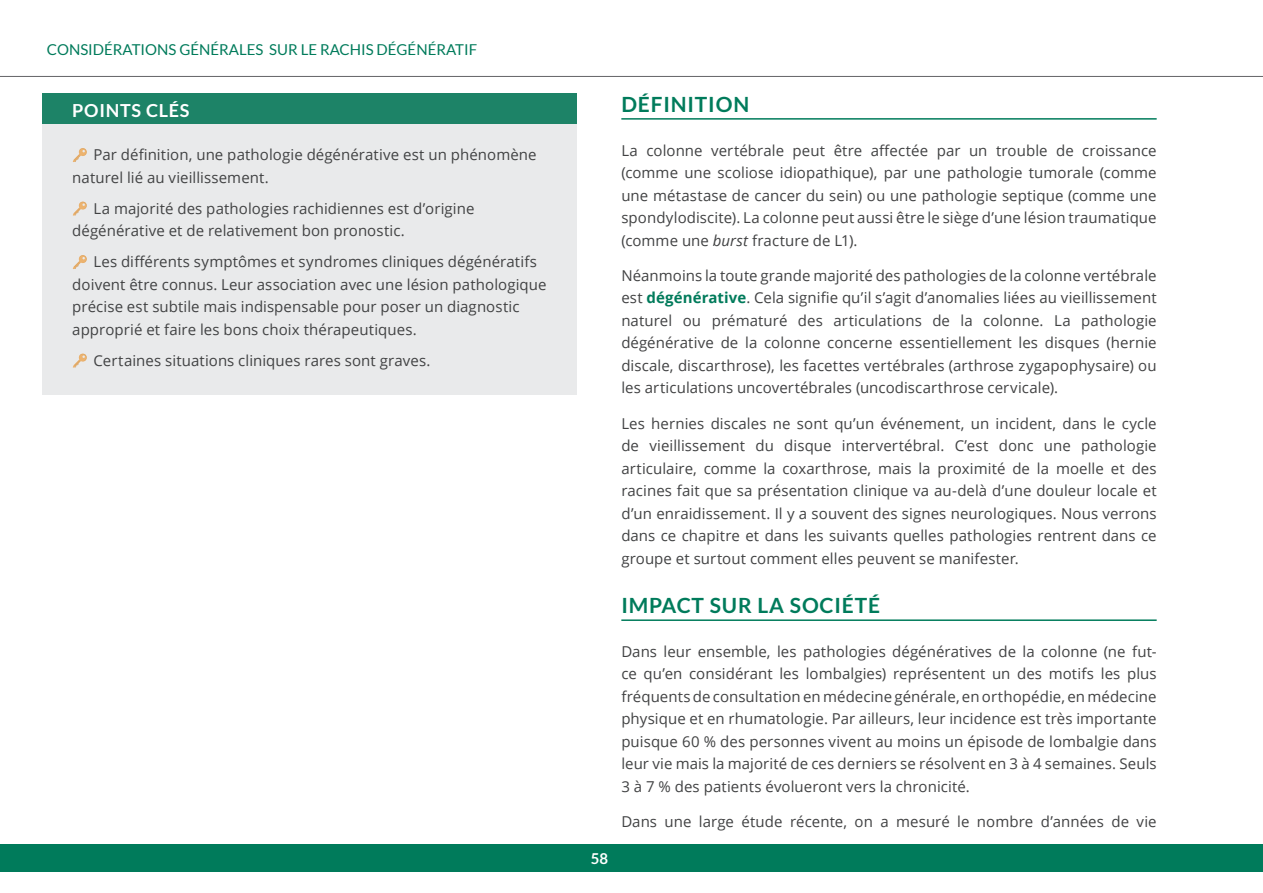
<style>
.page{position:relative;width:1263px;height:893px;background:#fff}
.page>*{position:absolute;margin:0;border:0;box-sizing:border-box;transform-origin:0 0}
.Titre_1{font:700 21px "Lato";letter-spacing:.04em;color:#007b5b}
.POINTS_CLEFS{font:700 18px "Lato";letter-spacing:.04em;color:#fff}
.CORPS_DE_TEXTE{font:15px/22.5px "Open Sans";letter-spacing:.005em;color:#414243;text-align:justify}
.t1{font:15px "Lato";color:#007b5b}
.t2{font:700 15px "Lato";color:#fff}
.s1{font-style:italic}
.s2{font-weight:700;color:#007b5b}
</style>
<div class="page">
<div style="left:43px;top:98px;width:534px;height:297px;background:#e9eaeb"></div>
<div style="left:43px;top:94px;width:534px;height:30px;background:#1d8367"></div>
<hr style="left:621px;top:118px;width:536px;height:2px;background:#007b5b">
<hr style="left:621px;top:619px;width:536px;height:2px;background:#007b5b">
<div style="left:0;top:844px;width:1263px;height:28px;background:#007b5b"></div>
<hr style="left:0;top:76px;width:1263px;height:1px;background:#636366">
<p class="t1" style="left:47px;top:41px;width:432px">CONSIDÉRATIONS GÉNÉRALES SUR LE RACHIS DÉGÉNÉRATIF</p>
<p class="POINTS_CLEFS" style="left:72px;top:100px;width:119px">POINTS CLÉS</p>
<p class="CORPS_DE_TEXTE" style="left:72px;top:143px;width:466px;text-indent:21px">Par définition, une pathologie dégénérative est un phénomène naturel lié au vieillissement.</p>
<p class="CORPS_DE_TEXTE" style="left:72px;top:197px;width:404px;text-indent:21px">La majorité des pathologies rachidiennes est d’origine dégénérative et de relativement bon pronostic.</p>
<p class="CORPS_DE_TEXTE" style="left:72px;top:250px;width:476px;text-align:left;text-indent:21px">Les différents symptômes et syndromes cliniques dégénératifs doivent être connus. Leur association avec une lésion pathologique précise est subtile mais indispensable pour poser un diagnostic approprié et faire les bons choix thérapeutiques.</p>
<p class="CORPS_DE_TEXTE" style="left:94px;top:349px;width:338px">Certaines situations cliniques rares sont graves.</p>
<p class="t2" style="left:591px;top:850px;width:19px">58</p>
<p class="Titre_1" style="left:621px;top:92px;width:129px">DÉFINITION</p>
<p class="CORPS_DE_TEXTE" style="left:621px;top:138px;width:537px">La colonne vertébrale peut être affectée par un trouble de croissance (comme une scoliose idiopathique), par une pathologie tumorale (comme une métastase de cancer du sein) ou une pathologie septique (comme une spondylodiscite). La colonne peut aussi être le siège d’une lésion traumatique (comme une <span class="s1">burst</span> fracture de L1).</p>
<p class="CORPS_DE_TEXTE" style="left:621px;top:264px;width:537px">Néanmoins la toute grande majorité des pathologies de la colonne vertébrale est <span class="s2">dégénérative</span>. Cela signifie qu’il s’agit d’anomalies liées au vieillissement naturel ou prématuré des articulations de la colonne. La pathologie dégénérative de la colonne concerne essentiellement les disques (hernie discale, discarthrose), les facettes vertébrales (arthrose zygapophysaire) ou les articulations uncovertébrales (uncodiscarthrose cervicale).</p>
<p class="CORPS_DE_TEXTE" style="left:621px;top:411px;width:537px">Les hernies discales ne sont qu’un événement, un incident, dans le cycle de vieillissement du disque intervertébral. C’est donc une pathologie articulaire, comme la coxarthrose, mais la proximité de la moelle et des racines fait que sa présentation clinique va au-delà d’une douleur locale et d’un enraidissement. Il y a souvent des signes neurologiques. Nous verrons dans ce chapitre et dans les suivants quelles pathologies rentrent dans ce groupe et surtout comment elles peuvent se manifester.</p>
<p class="Titre_1" style="left:621px;top:593px;width:260px">IMPACT SUR LA SOCIÉTÉ</p>
<p class="CORPS_DE_TEXTE" style="left:621px;top:640px;width:537px">Dans leur ensemble, les pathologies dégénératives de la colonne (ne fut&shy;ce qu’en considérant les lombalgies) représentent un des motifs les plus fréquents de consultation en médecine générale, en orthopédie, en médecine physique et en rhumatologie. Par ailleurs, leur incidence est très importante puisque 60 % des personnes vivent au moins un épisode de lombalgie dans leur vie mais la majorité de ces derniers se résolvent en 3 à 4 semaines. Seuls 3 à 7 % des patients évolueront vers la chronicité.</p>
<p class="CORPS_DE_TEXTE" style="left:621px;top:810px;width:537px">Dans une large étude récente, on a mesuré le nombre d’années de vie</p>
</div>
